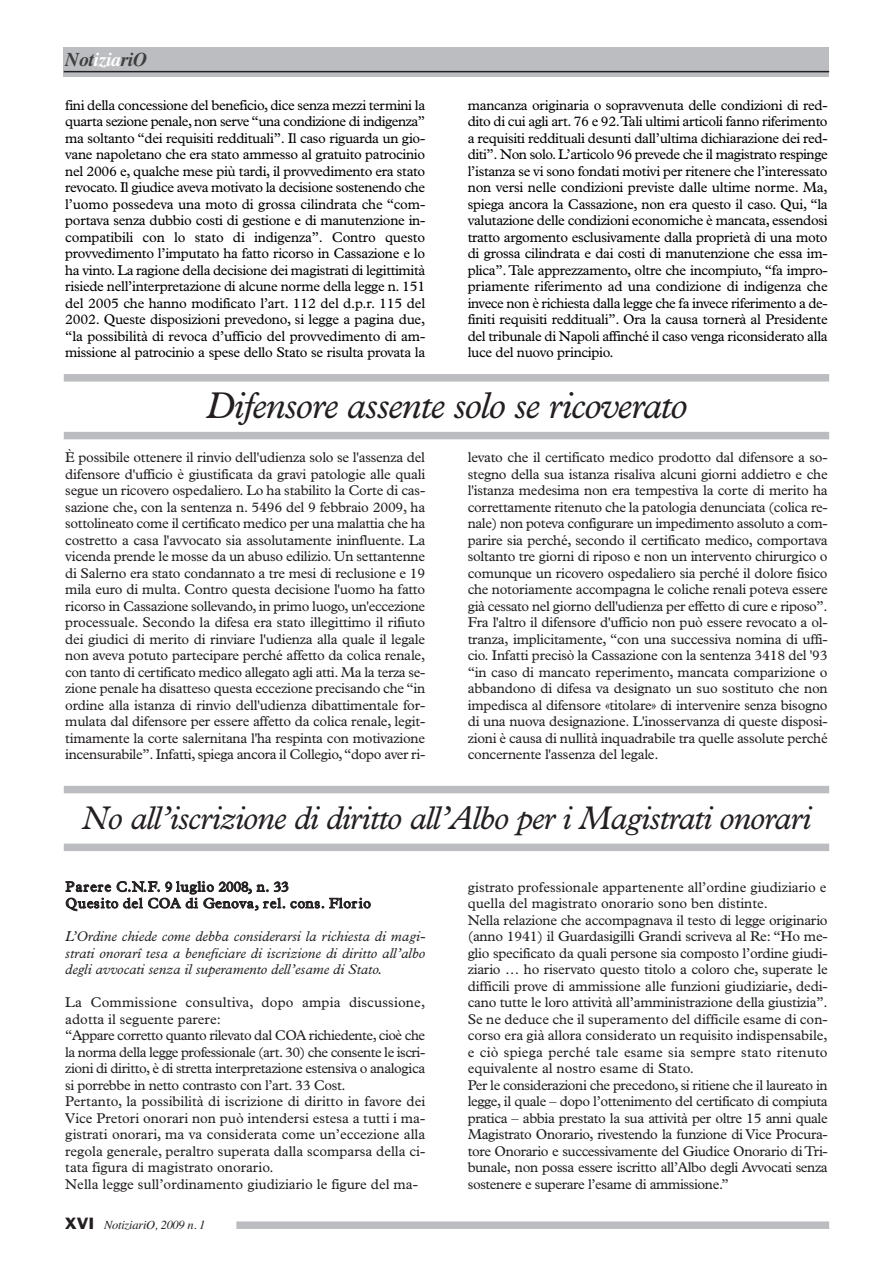
<style>
.page{position:relative;width:893px;height:1263px;background:#fff}
.page>*{position:absolute;margin:0;border:0;box-sizing:border-box;transform-origin:0 0}
.t1{font:italic 37.5px "Plantin";letter-spacing:-.025em;color:#231f20}
.t2{font:italic 33px "Plantin";letter-spacing:-.025em;color:#231f20}
.t3{font:italic 700 19.5px "Times";letter-spacing:-.015em;color:#3e3e3f}
.t4{font:14.25px/16.5px "Plantin";letter-spacing:-.015em;color:#231f20}
.t5{font:14.25px/16.5px "Plantin";letter-spacing:-.02em;color:#000;text-align:justify}
.t6{font:italic 14.25px/16.5px "Plantin";color:#231f20;text-align:justify}
.t7{font:14.25px/16.5px "Plantin";letter-spacing:.045em;color:#231f20}
.t8{font:italic 12.45px "Times";letter-spacing:-.02em;color:#231f20}
.s1{color:#fff}
.s2{font-family:"Franklin Gothic";font-style:normal;font-size:15px}
</style>
<div class="page">
<div style="left:64px;top:47px;width:765px;height:30px;background:#bcbdc0"></div>
<hr style="left:64px;top:71px;width:765px;height:1px;background:#231f20">
<div style="left:236px;top:1221px;width:593px;height:8px;background:#bcbdc0"></div>
<div style="left:64px;top:844px;width:765px;height:7px;background:#bcbdc0"></div>
<div style="left:64px;top:786px;width:765px;height:7px;background:#bcbdc0"></div>
<div style="left:64px;top:432px;width:765px;height:7px;background:#bcbdc0"></div>
<div style="left:64px;top:374px;width:765px;height:8px;background:#bcbdc0"></div>
<h3 class="t3" style="left:65px;top:48px;width:83px">Not<span class="s1">izia</span>riO</h3>
<p class="t5" style="left:65px;top:98px;width:361px">fini della concessione del beneficio, dice senza mezzi termini la quarta sezione penale, non serve “una condizione di indigenza” ma soltanto “dei requisiti reddituali”. Il caso riguarda un gio&shy;vane napoletano che era stato ammesso al gratuito patrocinio nel 2006 e, qualche mese più tardi, il provvedimento era stato revocato. Il giudice aveva motivato la decisione sostenendo che l’uomo possedeva una moto di grossa cilindrata che “com&shy;portava senza dubbio costi di gestione e di manutenzione in&shy;compatibili con lo stato di indigenza”. Contro questo provvedimento l’imputato ha fatto ricorso in Cassazione e lo ha vinto. La ragione della decisione dei magistrati di legittimità risiede nell’interpretazione di alcune norme della legge n. 151 del 2005 che hanno modificato l’art. 112 del d.p.r. 115 del 2002. Queste disposizioni prevedono, si legge a pagina due, “la possibilità di revoca d’ufficio del provvedimento di am&shy;missione al patrocinio a spese dello Stato se risulta provata la</p>
<p class="t5" style="left:468px;top:98px;width:361px">mancanza originaria o sopravvenuta delle condizioni di red&shy;dito di cui agli art. 76 e 92.Tali ultimi articoli fanno riferimento a requisiti reddituali desunti dall’ultima dichiarazione dei red&shy;diti”. Non solo. L’articolo 96 prevede che il magistrato respinge l’istanza se vi sono fondati motivi per ritenere che l’interessato non versi nelle condizioni previste dalle ultime norme. Ma, spiega ancora la Cassazione, non era questo il caso. Qui, “la valutazione delle condizioni economiche è mancata, essendosi tratto argomento esclusivamente dalla proprietà di una moto di grossa cilindrata e dai costi di manutenzione che essa im&shy;plica”. Tale apprezzamento, oltre che incompiuto, “fa impro&shy;priamente riferimento ad una condizione di indigenza che invece non è richiesta dalla legge che fa invece riferimento a de&shy;finiti requisiti reddituali”. Ora la causa tornerà al Presidente del tribunale di Napoli affinché il caso venga riconsiderato alla luce del nuovo principio.</p>
<h1 class="t1" style="left:206px;top:392px;width:483px">Difensore assente solo se ricoverato</h1>
<p class="t4" style="left:65px;top:450px;width:361px;text-align:justify">È possibile ottenere il rinvio dell'udienza solo se l'assenza del difensore d'ufficio è giustificata da gravi patologie alle quali segue un ricovero ospedaliero. Lo ha stabilito la Corte di cas&shy;sazione che, con la sentenza n. 5496 del 9 febbraio 2009, ha sottolineato come il certificato medico per una malattia che ha costretto a casa l'avvocato sia assolutamente ininfluente. La vicenda prende le mosse da un abuso edilizio. Un settantenne di Salerno era stato condannato a tre mesi di reclusione e 19 mila euro di multa. Contro questa decisione l'uomo ha fatto ricorso in Cassazione sollevando, in primo luogo, un'eccezione processuale. Secondo la difesa era stato illegittimo il rifiuto dei giudici di merito di rinviare l'udienza alla quale il legale non aveva potuto partecipare perché affetto da colica renale, con tanto di certificato medico allegato agli atti. Ma la terza se&shy;zione penale ha disatteso questa eccezione precisando che “in ordine alla istanza di rinvio dell'udienza dibattimentale for&shy;mulata dal difensore per essere affetto da colica renale, legit&shy;timamente la corte salernitana l'ha respinta con motivazione incensurabile”. Infatti, spiega ancora il Collegio,“dopo aver ri-</p>
<p class="t4" style="left:468px;top:450px;width:361px;text-align:justify">levato che il certificato medico prodotto dal difensore a so&shy;stegno della sua istanza risaliva alcuni giorni addietro e che l'istanza medesima non era tempestiva la corte di merito ha correttamente ritenuto che la patologia denunciata (colica re&shy;nale) non poteva configurare un impedimento assoluto a com&shy;parire sia perché, secondo il certificato medico, comportava soltanto tre giorni di riposo e non un intervento chirurgico o comunque un ricovero ospedaliero sia perché il dolore fisico che notoriamente accompagna le coliche renali poteva essere già cessato nel giorno dell'udienza per effetto di cure e riposo”.<br>Fra l'altro il difensore d'ufficio non può essere revocato a ol&shy;tranza, implicitamente, “con una successiva nomina di uffi&shy;cio. Infatti precisò la Cassazione con la sentenza 3418 del '93 “in caso di mancato reperimento, mancata comparizione o abbandono di difesa va designato un suo sostituto che non impedisca al difensore «titolare» di intervenire senza bisogno di una nuova designazione. L'inosservanza di queste disposi&shy;zioni è causa di nullità inquadrabile tra quelle assolute perché concernente l'assenza del legale.</p>
<h2 class="t2" style="left:82px;top:806px;width:731px">No all’iscrizione di diritto all’Albo per i Magistrati onorari</h2>
<p class="t7" style="left:65px;top:880px;width:307px">Parere C.N.F. 9 luglio 2008, n. 33<br>Quesito del COA di Genova, rel. cons. Florio</p>
<p class="t6" style="left:65px;top:929px;width:361px">L’Ordine chiede come debba considerarsi la richiesta di magi&shy;strati onorarî tesa a beneficiare di iscrizione di diritto all’albo degli avvocati senza il superamento dell’esame di Stato.</p>
<p class="t4" style="left:65px;top:995px;width:361px">La Commissione consultiva, dopo ampia discussione, adotta il seguente parere:<br>“Appare corretto quanto rilevato dal COA richiedente, cioè che la norma della legge professionale (art. 30) che consente le iscri&shy;zioni di diritto, è di stretta interpretazione estensiva o analogica si porrebbe in netto contrasto con l’art. 33 Cost.<br>Pertanto, la possibilità di iscrizione di diritto in favore dei Vice Pretori onorari non può intendersi estesa a tutti i ma&shy;gistrati onorari, ma va considerata come un’eccezione alla regola generale, peraltro superata dalla scomparsa della ci&shy;tata figura di magistrato onorario.<br>Nella legge sull’ordinamento giudiziario le figure del ma-</p>
<p class="t8" style="left:65px;top:1217px;width:142px"><span class="s2">XVI</span> NotiziariO, 2009 n. 1</p>
<p class="t4" style="left:468px;top:880px;width:361px">gistrato professionale appartenente all’ordine giudiziario e quella del magistrato onorario sono ben distinte.<br>Nella relazione che accompagnava il testo di legge originario (anno 1941) il Guardasigilli Grandi scriveva al Re: “Ho me&shy;glio specificato da quali persone sia composto l’ordine giudi&shy;ziario … ho riservato questo titolo a coloro che, superate le difficili prove di ammissione alle funzioni giudiziarie, dedi&shy;cano tutte le loro attività all’amministrazione della giustizia”.<br>Se ne deduce che il superamento del difficile esame di con&shy;corso era già allora considerato un requisito indispensabile, e ciò spiega perché tale esame sia sempre stato ritenuto equivalente al nostro esame di Stato.<br>Per le considerazioni che precedono, si ritiene che il laureato in legge, il quale – dopo l’ottenimento del certificato di compiuta pratica – abbia prestato la sua attività per oltre 15 anni quale Magistrato Onorario, rivestendo la funzione di Vice Procura&shy;tore Onorario e successivamente del Giudice Onorario diTri&shy;bunale, non possa essere iscritto all’Albo degli Avvocati senza sostenere e superare l’esame di ammissione.”</p>
</div>
